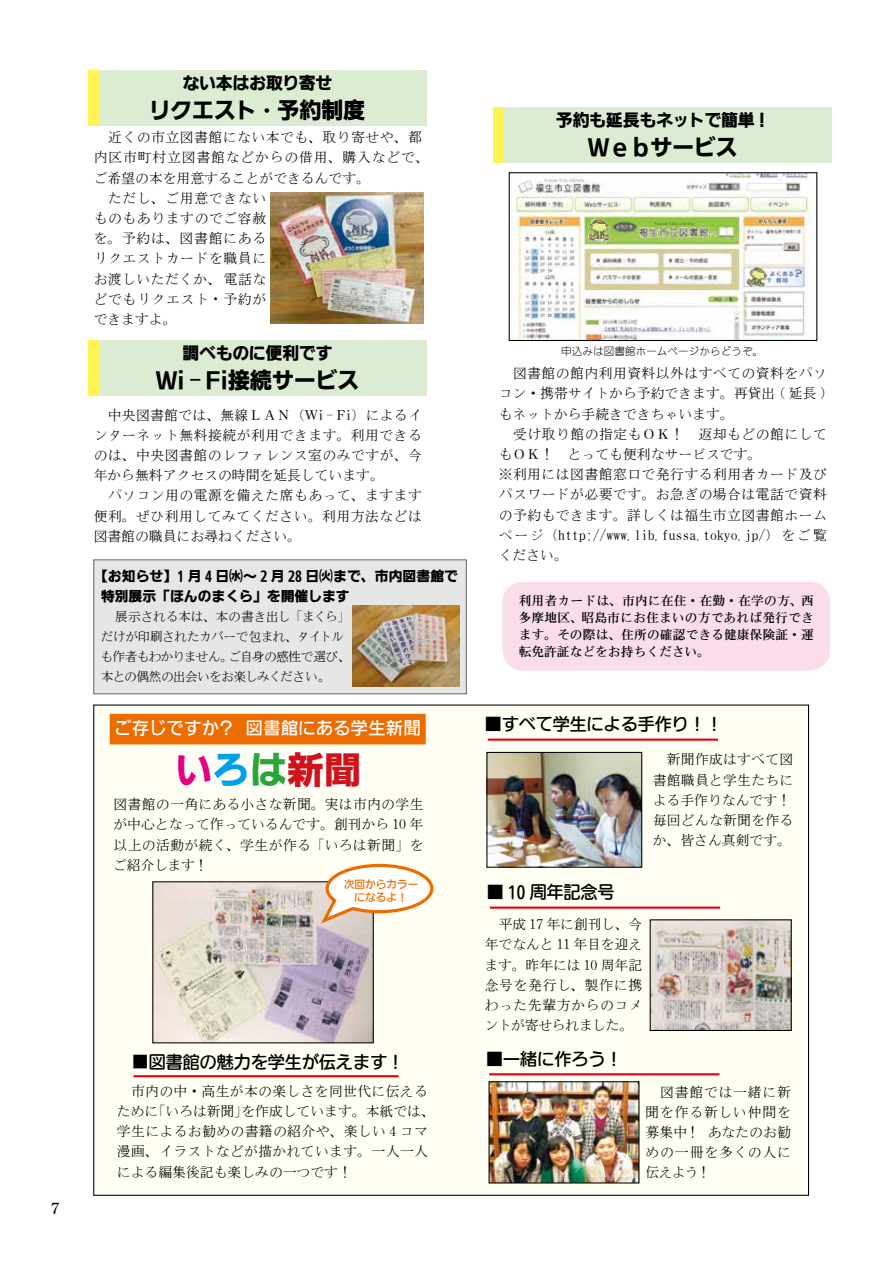
<style>
.page{position:relative;width:893px;height:1263px;background:#fff}
.page>*{position:absolute;margin:0;border:0;box-sizing:border-box;transform-origin:0 0}
.t1{font:37.2px "SUD Go Dsp IWA HW Eb";color:#d0121b}
.t2{font:22.35px "SUD Go Dsp IWA HW Eb";letter-spacing:-.035em;color:#000}
.t3{font:16.95px "SUDRGIWA HW Md";color:#000}
.t4{font:16.95px "SUD Go Dsp IWA HW Eb";letter-spacing:-.02em;color:#000}
.t5{font:16.95px "SUD Go Dsp IWA HW Md";letter-spacing:.03em;color:#fff}
.t6{font:700 15.9px "P Min IWA";color:#000}
.t7{font:13.8px/20.2px "P Min IWA HW Th";letter-spacing:.03em;color:#000}
.t8{font:13.8px/20.2px "SUD Go Dsp IWA HW Eb";color:#000}
.t9{font:700 12.75px/17px "P Min IWA";letter-spacing:.01em;color:#000;text-align:justify}
.t10{font:12.75px/20px "P Min IWA HW Th";letter-spacing:-.045em;color:#000}
.t11{font:10.65px "SUD Gohon IWA HW Lt";color:#000}
.t12{font:10.65px/12.8px "SUD Go Dsp IWA HW Md";color:#ed6c00;text-align:center}
.s1{font-family:"Koz Min Pro"}
.s2{font-family:"Koz Go Pro";font-weight:800}
.s3{color:#e4007f}
.s4{color:#00a0e9}
.s5{color:#2aa738}
</style>
<div class="page">
<div style="left:493px;top:107px;width:339px;height:56px;background:#dcecd2"></div>
<div style="left:502px;top:582px;width:328px;height:89px;background:#fadcea;border-radius:21px"></div>
<div style="left:493px;top:107px;width:11px;height:56px;background:#fff452"></div>
<div style="left:88px;top:340px;width:339px;height:56px;background:#dcecd2"></div>
<div style="left:88px;top:340px;width:11px;height:55px;background:#fff452"></div>
<img style="left:511px;top:174px;width:301px;height:165px">
<div style="left:509px;top:172px;width:308px;height:169px;border:1px solid #000"></div>
<div style="left:94px;top:705px;width:714px;height:490px;background:#fffef3"></div>
<svg style="left:177px;top:751px;width:184px;height:39px"></svg>
<img style="left:488px;top:754px;width:152px;height:112px">
<div style="left:486px;top:752px;width:156px;height:116px;border:1px solid #000"></div>
<img style="left:490px;top:1083px;width:147px;height:98px">
<div style="left:488px;top:1081px;width:151px;height:102px;border:1px solid #000"></div>
<img style="left:154px;top:883px;width:218px;height:158px">
<hr style="left:134px;top:1075px;width:265px;height:2px;background:#e60012">
<hr style="left:488px;top:739px;width:230px;height:2px;background:#e60012">
<hr style="left:490px;top:906px;width:230px;height:3px;background:#e60012">
<div style="left:109px;top:713px;width:317px;height:32px;background:#ed6c00;border:1px solid #fff"></div>
<svg style="left:318px;top:863px;width:116px;height:64px"></svg>
<img style="left:652px;top:921px;width:138px;height:108px">
<div style="left:650px;top:919px;width:142px;height:112px;border:1px solid #000"></div>
<hr style="left:489px;top:1073px;width:230px;height:2px;background:#e60012">
<div style="left:88px;top:70px;width:339px;height:56px;background:#dcecd2"></div>
<div style="left:88px;top:70px;width:11px;height:55px;background:#fff452"></div>
<img style="left:270px;top:192px;width:154px;height:132px">
<div style="left:94px;top:560px;width:373px;height:134px;background:#e6e6e6;border:1px solid #666464"></div>
<img style="left:352px;top:606px;width:107px;height:80px">
<p class="t6" style="left:48px;top:1200px;width:17px">７</p>
<p class="t4" style="left:182px;top:74px;width:152px">ない本はお取り寄せ</p>
<p class="t2" style="left:149px;top:99px;width:218px">リクエスト<span class="s1">・</span>予約制度</p>
<p class="t7" style="left:94px;top:127px;width:337px">　近くの市立図書館にない本でも、取り寄せや、都内区市町村立図書館などからの借用、購入などで、ご希望の本を用意することができるんです。<br>　ただし、ご用意できない<br>ものもありますのでご容赦<br>を。予約は、図書館にある<br>リクエストカードを職員に<br>お渡しいただくか、 電話な<br>どでもリクエスト<span class="s1">・</span>予約が<br>できますよ。</p>
<p class="t4" style="left:182px;top:344px;width:152px">調べものに便利です</p>
<p class="t2" style="left:156px;top:369px;width:205px">Ｗｉ-Ｆｉ接続サービス</p>
<p class="t7" style="left:94px;top:405px;width:330px">　中央図書館では、無線ＬＡＮ（Ｗｉ-Ｆｉ）によるインターネット無料接続が利用できます。利用できるのは、中央図書館のレファレンス室のみですが、今年から無料アクセスの時間を延長しています。<br>　パソコン用の電源を備えた席もあって、ますます便利。ぜひ利用してみてください。利用方法などは図書館の職員にお尋ねください。</p>
<p class="t8" style="left:101px;top:567px;width:359px;text-indent:-7px">【お知らせ】1 月 4 日<span class="s2">㈬</span>～ 2 月 28 日<span class="s2">㈫</span>まで、市内図書館で特別展示「ほんのまくら」を開催します</p>
<p class="t10" style="left:100px;top:607px;width:252px;text-indent:15px">展示される本は、本の書き出し「まくら」だけが印刷されたカバーで包まれ、タイトルも作者もわかりません。ご自身の感性で選び、本との偶然の出会いをお楽しみください。</p>
<p class="t5" style="left:114px;top:720px;width:308px">ご存じですか？ 図書館にある学生新聞</p>
<p class="t1" style="left:175px;top:751px;width:188px"><span class="s3">い</span><span class="s4">ろ</span><span class="s5">は</span>新聞</p>
<p class="t7" style="left:113px;top:794px;width:312px;text-align:justify">図書館の一角にある小さな新聞。実は市内の学生が中心となって作っているんです。創刊から 10 年以上の活動が続く、学生が作る「いろは新聞」をご紹介します！</p>
<p class="t12" style="left:344px;top:879px;width:76px">次回からカラーになるよ！</p>
<p class="t3" style="left:132px;top:1053px;width:274px"><span class="s1">■</span>図書館の魅力を学生が伝えます！</p>
<p class="t7" style="left:117px;top:1081px;width:319px">　市内の中・高生が本の楽しさを同世代に伝えるために「いろは新聞」を作成しています。本紙では、学生によるお勧めの書籍の紹介や、楽しい 4 コマ漫画、イラストなどが描かれています。一人一人による編集後記も楽しみの一つです！</p>
<p class="t4" style="left:556px;top:112px;width:216px">予約も延長もネットで簡単！</p>
<p class="t2" style="left:587px;top:136px;width:152px">Ｗｅｂサービス</p>
<p class="t11" style="left:561px;top:345px;width:203px">申込みは図書館ホームページからどうぞ。</p>
<p class="t7" style="left:499px;top:363px;width:330px">　図書館の館内利用資料以外はすべての資料をパソコン・携帯サイトから予約できます。再貸出 ( 延長 )もネットから手続きできちゃいます。<br>　受け取り館の指定もＯＫ！　返却もどの館にしてもＯＫ！　とっても便利なサービスです。<br>※利用には図書館窓口で発行する利用者カード及びパスワードが必要です。お急ぎの場合は電話で資料の予約もできます。詳しくは福生市立図書館ホームページ（http://www.lib.fussa.tokyo.jp/）をご覧ください。</p>
<p class="t9" style="left:519px;top:592px;width:297px">利用者カードは、市内に在住・在勤・在学の方、西多摩地区、昭島市にお住まいの方であれば発行できます。その際は、住所の確認できる健康保険証・運転免許証などをお持ちください。</p>
<p class="t3" style="left:485px;top:715px;width:240px">■すべて学生による手作り！！</p>
<p class="t7" style="left:653px;top:749px;width:142px">　新聞作成はすべて図書館職員と学生たちによる手作りなんです！毎回どんな新聞を作るか、皆さん真剣です。</p>
<p class="t3" style="left:487px;top:883px;width:129px">■ 10 周年記念号</p>
<p class="t7" style="left:484px;top:914px;width:159px;text-align:justify">　平成 17 年に創刊し、今年でなんと 11 年目を迎えます。昨年には 10 周年記念号を発行し、製作に携わった先輩方からのコメントが寄せられました。</p>
<p class="t3" style="left:486px;top:1050px;width:138px">■一緒に作ろう！</p>
<p class="t7" style="left:645px;top:1082px;width:147px;text-align:justify">　図書館では一緒に新聞を作る新しい仲間を募集中！ あなたのお勧めの一冊を多くの人に伝えよう！</p>
</div>
